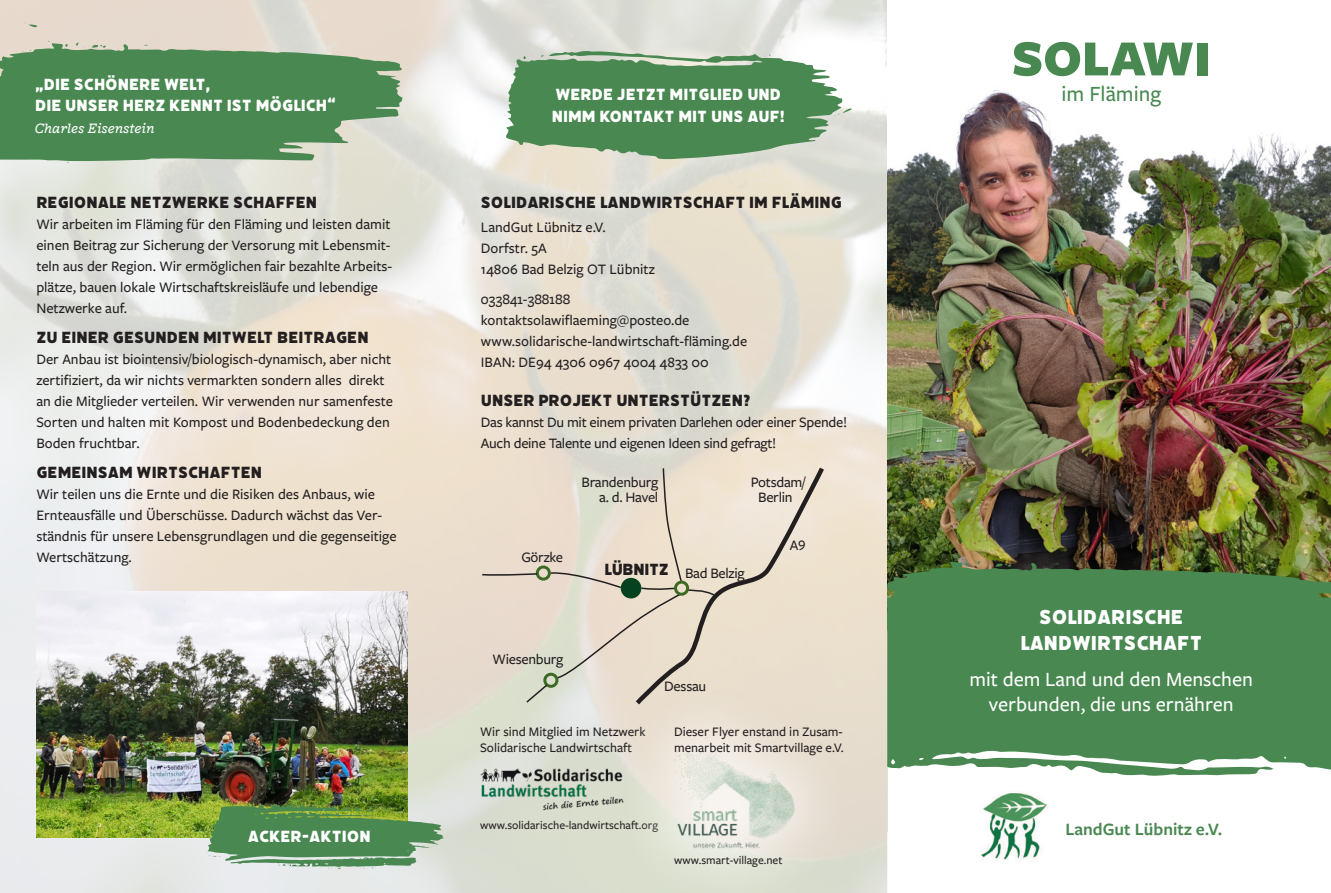
<style>
.page{position:relative;width:1331px;height:893px;background:#fff}
.page>*{position:absolute;margin:0;border:0;box-sizing:border-box;transform-origin:0 0}
.t1{font:900 52.5px "Freight Sans Pro";color:#498851}
.t2{font:22.5px "Filicudi Solid";color:#fff}
.t3{font:500 22.5px "Freight Sans Pro";color:#498851}
.t4{font:500 21px "Freight Sans Pro";color:#fff}
.t5{font:18px "Filicudi Solid";color:#231f20}
.t6{font:18px "Filicudi Solid";color:#fff}
.t7{font:600 18px "Freight Sans Pro";color:#498851}
.t8{font:500 15px/21px "Freight Sans Pro";color:#231f20}
.t9{font:500 15px/21px "Freight Sans Pro";letter-spacing:-.02em;color:#231f20}
.t10{font:italic 500 15px "Freight Macro Pro";color:#fff}
.t11{font:500 15px "Freight Macro Pro";color:#231f20}
.t12{font:500 13.5px/16.2px "Freight Sans Pro";color:#231f20}
.t13{font:500 12px "Freight Sans Pro";color:#231f20}
</style>
<div class="page">
<img style="left:0;top:0;width:887px;height:893px">
<img style="left:887px;top:90px;width:444px;height:469px">
<svg style="left:887px;top:559px;width:444px;height:191px;background:#49844e"></svg>
<svg style="left:887px;top:750px;width:444px;height:122px"></svg>
<svg style="left:506px;top:51px;width:346px;height:108px;background:#6f9e73"></svg>
<svg style="left:0;top:22px;width:402px;height:140px;background:#76a076"></svg>
<img style="left:479px;top:769px;width:134px;height:43px">
<img style="left:36px;top:592px;width:371px;height:246px">
<svg style="left:207px;top:803px;width:237px;height:66px;background:#6f9c69"></svg>
<svg style="left:481px;top:464px;width:345px;height:243px;background:#e3d9c9"></svg>
<div style="left:613px;top:678px;width:243px;height:215px;background:#fff;opacity:.75"></div>
<img style="left:674px;top:738px;width:121px;height:111px">
<img style="left:975px;top:786px;width:75px;height:80px">
<p class="t6" style="left:35px;top:73px;width:177px">„DIE SCHÖNERE WELT,</p>
<p class="t6" style="left:35px;top:95px;width:302px">DIE UNSER HERZ KENNT IST MÖGLICH“</p>
<p class="t10" style="left:35px;top:118px;width:121px">Charles Eisenstein</p>
<p class="t5" style="left:36px;top:191px;width:282px">REGIONALE NETZWERKE SCHAFFEN</p>
<p class="t8" style="left:36px;top:213px;width:357px">Wir arbeiten im Fläming für den Fläming und leisten damit einen Beitrag zur Sicherung der Versorung mit Lebensmit&shy;teln aus der Region. Wir ermöglichen fair bezahlte Arbeits&shy;plätze, bauen lokale Wirtschaftskreisläufe und lebendige Netzwerke auf.</p>
<p class="t5" style="left:36px;top:326px;width:334px">ZU EINER GESUNDEN MITWELT BEITRAGEN</p>
<p class="t8" style="left:36px;top:348px;width:358px">Der Anbau ist biointensiv/biologisch-dynamisch, aber nicht zertifiziert, da wir nichts vermarkten sondern alles direkt an die Mitglieder verteilen. Wir verwenden nur samenfeste Sorten und halten mit Kompost und Bodenbedeckung den Boden fruchtbar.</p>
<p class="t5" style="left:36px;top:461px;width:227px">GEMEINSAM WIRTSCHAFTEN</p>
<p class="t8" style="left:36px;top:483px;width:362px">Wir teilen uns die Ernte und die Risiken des Anbaus, wie Ernteausfälle und Überschüsse. Dadurch wächst das Ver&shy;ständnis für unsere Lebensgrundlagen und die gegenseitige Wertschätzung.</p>
<p class="t6" style="left:248px;top:825px;width:124px">ACKER-AKTION</p>
<p class="t6" style="left:555px;top:84px;width:227px">WERDE JETZT MITGLIED UND</p>
<p class="t6" style="left:552px;top:106px;width:235px">NIMM KONTAKT MIT UNS AUF!</p>
<p class="t5" style="left:481px;top:191px;width:363px">SOLIDARISCHE LANDWIRTSCHAFT IM FLÄMING</p>
<p class="t8" style="left:481px;top:216px;width:126px">LandGut Lübnitz e.V.</p>
<p class="t8" style="left:481px;top:237px;width:67px">Dorfstr. 5A</p>
<p class="t8" style="left:481px;top:258px;width:175px">14806 Bad Belzig OT Lübnitz</p>
<p class="t11" style="left:481px;top:288px;width:91px">033841-388188</p>
<p class="t8" style="left:481px;top:309px;width:210px">kontaktsolawiflaeming@posteo.de</p>
<p class="t8" style="left:481px;top:330px;width:268px">www.solidarische-landwirtschaft-fläming.de</p>
<p class="t8" style="left:481px;top:351px;width:229px">IBAN: DE94 4306 0967 4004 4833 00</p>
<p class="t5" style="left:481px;top:389px;width:271px">UNSER PROJEKT UNTERSTÜTZEN?</p>
<p class="t9" style="left:481px;top:411px;width:368px">Das kannst Du mit einem privaten Darlehen oder einer Spende!<br>Auch deine Talente und eigenen Ideen sind gefragt!</p>
<p class="t8" style="left:521px;top:546px;width:43px">Görzke</p>
<p class="t9" style="left:581px;top:471px;width:78px">Brandenburg</p>
<p class="t8" style="left:599px;top:486px;width:61px">a. d. Havel</p>
<p class="t9" style="left:751px;top:471px;width:56px">Potsdam/</p>
<p class="t8" style="left:758px;top:486px;width:36px">Berlin</p>
<p class="t8" style="left:790px;top:534px;width:17px">A9</p>
<p class="t5" style="left:604px;top:559px;width:66px">LÜBNITZ</p>
<p class="t9" style="left:685px;top:562px;width:61px">Bad Belzig</p>
<p class="t9" style="left:493px;top:648px;width:72px">Wiesenburg</p>
<p class="t8" style="left:664px;top:675px;width:43px">Dessau</p>
<p class="t12" style="left:480px;top:723px;width:167px">Wir sind Mitglied im Netzwerk</p>
<p class="t12" style="left:480px;top:739px;width:153px">Solidarische Landwirtschaft</p>
<p class="t12" style="left:674px;top:723px;width:171px">Dieser Flyer enstand in Zusam&shy;menarbeit mit Smartvillage e.V.</p>
<p class="t1" style="left:1012px;top:22px;width:200px">SOLAWI</p>
<p class="t3" style="left:1061px;top:78px;width:101px">im Fläming</p>
<p class="t2" style="left:1039px;top:604px;width:146px">SOLIDARISCHE</p>
<p class="t2" style="left:1020px;top:629px;width:183px">LANDWIRTSCHAFT</p>
<p class="t4" style="left:969px;top:665px;width:285px">mit dem Land und den Menschen</p>
<p class="t4" style="left:989px;top:690px;width:246px">verbunden, die uns ernähren</p>
<p class="t13" style="left:480px;top:817px;width:180px">www.solidarische-landwirtschaft.org</p>
<p class="t7" style="left:1065px;top:816px;width:158px">LandGut Lübnitz e.V.</p>
<p class="t13" style="left:674px;top:852px;width:110px">www.smart-village.net</p>
</div>
